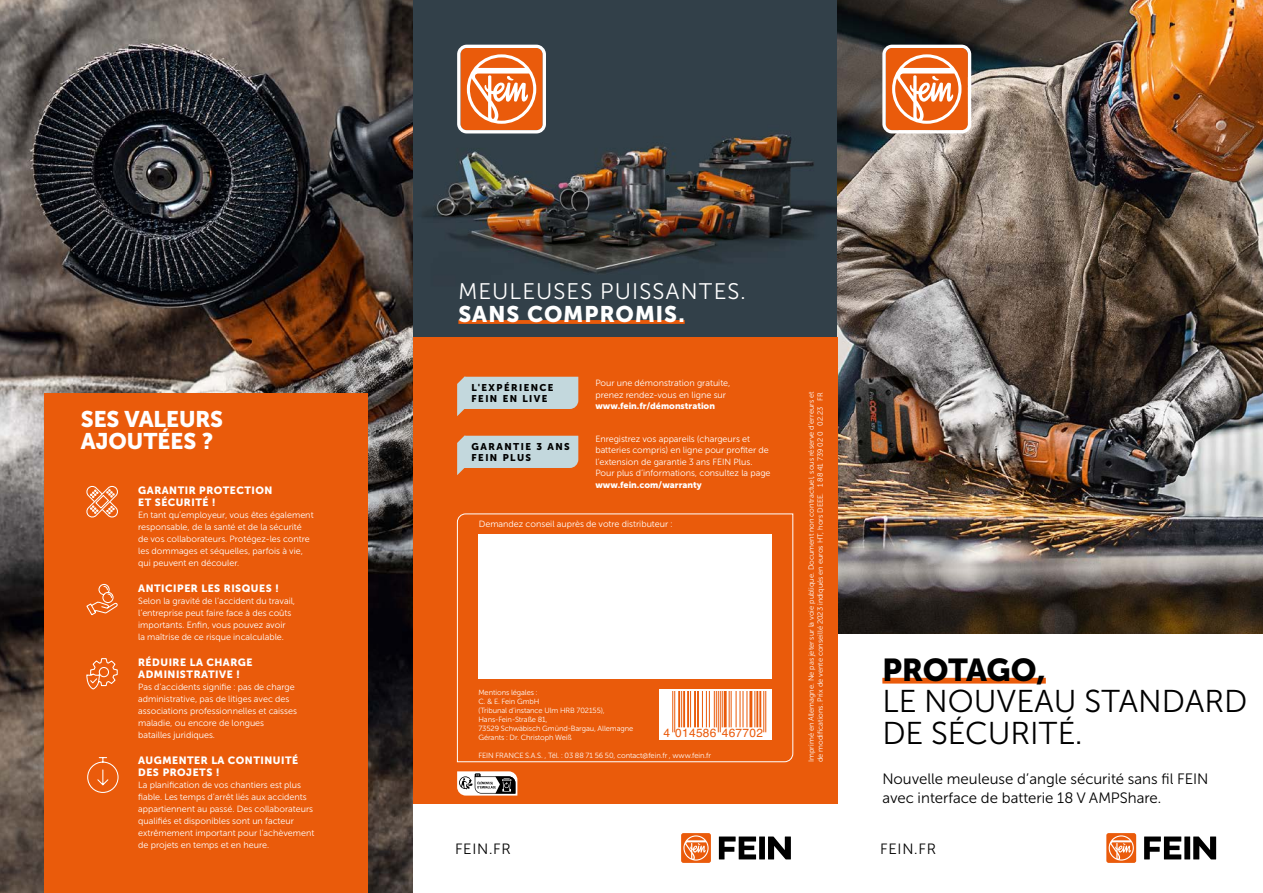
<style>
.page{position:relative;width:1263px;height:893px;background:#fff}
.page>*{position:absolute;margin:0;border:0;box-sizing:border-box;transform-origin:0 0}
.t1{font:300 31.5px/31.5px "FEIN Corporate";color:#000}
.t2{font:700 31.5px "FEIN Corporate";letter-spacing:-.01em;color:#000}
.t3{font:300 22.5px "FEIN Corporate";letter-spacing:.05em;color:#fff}
.t4{font:700 22.5px/22.5px "FEIN Corporate";color:#fff}
.t5{font:700 22.5px "FEIN Corporate";letter-spacing:.05em;color:#fff}
.t6{font:300 15px/19.5px "FEIN Corporate";color:#000}
.t7{font:300 14.85px "FEIN Corporate";letter-spacing:.05em;color:#000}
.t8{font:11.85px "Helvetica";letter-spacing:.025em;color:#ea5b0b}
.t9{font:700 10.5px/12px "FEIN Corporate";letter-spacing:.05em;color:#fff}
.t10{font:700 9.75px/10.5px "FEIN Corporate";letter-spacing:.15em;color:#000}
.t11{font:300 9px/12px "FEIN Corporate";color:#fff}
.t12{font:700 9px "FEIN Corporate";color:#fff}
.t13{font:300 7.5px/9px "FEIN Corporate";letter-spacing:-.01em;color:#fff}
</style>
<div class="page">
<img style="left:412px;top:0;width:426px;height:338px">
<img style="left:838px;top:0;width:425px;height:634px">
<div style="left:412px;top:338px;width:426px;height:466px;background:#ea5b0b"></div>
<img style="left:0;top:0;width:412px;height:893px">
<div style="left:45px;top:393px;width:323px;height:500px;background:#ea5b0b"></div>
<svg style="left:457px;top:45px;width:89px;height:88px"></svg>
<div style="left:681px;top:833px;width:30px;height:30px;background:#ea5b0b;border-radius:2px"></div>
<svg style="left:683px;top:835px;width:26px;height:26px"></svg>
<svg style="left:719px;top:836px;width:37px;height:23px"></svg>
<div style="left:759px;top:836px;width:6px;height:23px;background:#000"></div>
<svg style="left:768px;top:836px;width:23px;height:23px"></svg>
<div style="left:1106px;top:833px;width:30px;height:30px;background:#ea5b0b;border-radius:2px"></div>
<svg style="left:1109px;top:835px;width:25px;height:26px"></svg>
<svg style="left:1144px;top:836px;width:37px;height:23px"></svg>
<div style="left:1184px;top:836px;width:6px;height:23px;background:#000"></div>
<svg style="left:1193px;top:836px;width:23px;height:23px"></svg>
<svg style="left:882px;top:45px;width:89px;height:88px"></svg>
<svg style="left:86px;top:486px;width:32px;height:32px"></svg>
<svg style="left:87px;top:757px;width:32px;height:36px"></svg>
<svg style="left:86px;top:584px;width:32px;height:32px"></svg>
<svg style="left:86px;top:658px;width:32px;height:32px"></svg>
<svg style="left:457px;top:513px;width:336px;height:249px"></svg>
<svg style="left:457px;top:436px;width:121px;height:39px"></svg>
<svg style="left:457px;top:377px;width:121px;height:39px"></svg>
<hr style="left:458px;top:320px;width:227px;height:4px;background:#de590e">
<div style="left:882px;top:678px;width:164px;height:6px;background:#ea5b0b"></div>
<hr style="left:674px;top:692px;width:1px;height:40px;background:#ea5b0b">
<hr style="left:672px;top:692px;width:1px;height:40px;background:#ea5b0b">
<hr style="left:678px;top:692px;width:2px;height:35px;background:#ea5b0b">
<hr style="left:681px;top:692px;width:1px;height:35px;background:#ea5b0b">
<hr style="left:687px;top:692px;width:2px;height:35px;background:#ea5b0b">
<hr style="left:683px;top:692px;width:2px;height:35px;background:#ea5b0b">
<hr style="left:690px;top:692px;width:1px;height:35px;background:#ea5b0b">
<hr style="left:697px;top:692px;width:2px;height:35px;background:#ea5b0b">
<hr style="left:694px;top:692px;width:2px;height:35px;background:#ea5b0b">
<hr style="left:722px;top:692px;width:1px;height:35px;background:#ea5b0b">
<hr style="left:720px;top:692px;width:1px;height:40px;background:#ea5b0b">
<hr style="left:718px;top:692px;width:1px;height:40px;background:#ea5b0b">
<hr style="left:716px;top:692px;width:1px;height:35px;background:#ea5b0b">
<hr style="left:714px;top:692px;width:1px;height:35px;background:#ea5b0b">
<hr style="left:709px;top:692px;width:1px;height:35px;background:#ea5b0b">
<hr style="left:706px;top:692px;width:1px;height:35px;background:#ea5b0b">
<hr style="left:702px;top:692px;width:1px;height:35px;background:#ea5b0b">
<hr style="left:724px;top:692px;width:3px;height:35px;background:#ea5b0b">
<hr style="left:746px;top:692px;width:1px;height:35px;background:#ea5b0b">
<hr style="left:742px;top:692px;width:1px;height:35px;background:#ea5b0b">
<hr style="left:740px;top:692px;width:1px;height:35px;background:#ea5b0b">
<hr style="left:736px;top:692px;width:1px;height:35px;background:#ea5b0b">
<hr style="left:731px;top:692px;width:1px;height:35px;background:#ea5b0b">
<hr style="left:729px;top:692px;width:1px;height:35px;background:#ea5b0b">
<hr style="left:749px;top:692px;width:3px;height:35px;background:#ea5b0b">
<hr style="left:754px;top:692px;width:1px;height:35px;background:#ea5b0b">
<hr style="left:759px;top:692px;width:2px;height:35px;background:#ea5b0b">
<hr style="left:756px;top:692px;width:2px;height:35px;background:#ea5b0b">
<hr style="left:765px;top:692px;width:1px;height:40px;background:#ea5b0b">
<hr style="left:763px;top:692px;width:1px;height:40px;background:#ea5b0b">
<svg style="left:457px;top:771px;width:60px;height:25px"></svg>
<h2 class="t4" style="left:81px;top:408px;width:144px">SES VALEURS<br>AJOUTÉES ?</h2>
<p class="t9" style="left:138px;top:484px;width:136px">GARANTIR PROTECTION<br>ET SÉCURITÉ !</p>
<p class="t11" style="left:138px;top:509px;width:177px">En tant qu’employeur, vous êtes également responsable, de la santé et de la sécurité de vos collaborateurs. Protégez-les contre les dommages et séquelles, parfois à vie, qui peuvent en découler.</p>
<p class="t9" style="left:138px;top:582px;width:142px">ANTICIPER LES RISQUES !</p>
<p class="t11" style="left:138px;top:595px;width:159px">Selon la gravité de l’accident du travail, l’entreprise peut faire face à des coûts importants. Enfin, vous pouvez avoir<br>la maîtrise de ce risque incalculable.</p>
<p class="t9" style="left:138px;top:656px;width:116px">RÉDUIRE LA CHARGE<br>ADMINISTRATIVE !</p>
<p class="t11" style="left:138px;top:681px;width:160px">Pas d’accidents signifie : pas de charge administrative, pas de litiges avec des associations professionnelles et caisses maladie, ou encore de longues batailles juridiques.</p>
<p class="t9" style="left:138px;top:755px;width:162px">AUGMENTER LA CONTINUITÉ<br>DES PROJETS !</p>
<p class="t11" style="left:138px;top:779px;width:178px">La planification de vos chantiers est plus fiable. Les temps d’arrêt liés aux accidents appartiennent au passé. Des collaborateurs qualifiés et disponibles sont un facteur extrêmement important pour l’achèvement de projets en temps et en heure.</p>
<h2 class="t3" style="left:458px;top:280px;width:289px">MEULEUSES PUISSANTES.</h2>
<h2 class="t5" style="left:458px;top:301px;width:228px">SANS COMPROMIS.</h2>
<p class="t10" style="left:472px;top:383px;width:83px">L'EXPÉRIENCE<br>FEIN EN LIVE</p>
<p class="t10" style="left:472px;top:442px;width:100px">GARANTIE 3 ANS<br>FEIN PLUS</p>
<p class="t11" style="left:595px;top:377px;width:137px;line-height:11.6px">Pour une démonstration gratuite, prenez rendez-vous en ligne sur</p>
<p class="t12" style="left:595px;top:401px;width:121px">www.fein.fr/démonstration</p>
<p class="t11" style="left:595px;top:433px;width:177px;line-height:11.6px">Enregistrez vos appareils (chargeurs et batteries compris) en ligne pour profiter de l’extension de garantie 3 ans FEIN Plus.<br>Pour plus d’informations, consultez la page</p>
<p class="t12" style="left:595px;top:480px;width:108px">www.fein.com/warranty</p>
<p class="t11" style="left:479px;top:518px;width:195px">Demandez conseil auprès de votre distributeur :</p>
<p class="t13" style="left:478px;top:688px;width:156px">Mentions légales :<br>C. &amp; E. Fein GmbH<br>(Tribunal d’instance Ulm HRB 702155),<br>Hans-Fein-Straße 81,<br>73529 Schwäbisch Gmünd-Bargau, Allemagne<br>Gérants : Dr. Christoph Weiß</p>
<p class="t13" style="left:478px;top:751px;width:234px">FEIN FRANCE S.A.S. , Tél. : 03 88 71 56 50, contact@fein.fr , www.fein.fr</p>
<h3 class="t8" style="left:663px;top:724px;width:101px">4 014586 467702</h3>
<p class="t13" style="left:807px;top:762px;width:372px;rotate:-90deg">Imprimé en Allemagne. Ne pas jeter sur la voie publique. Document non contractuel, sous réserve d'erreurs et de modifications. Prix de vente conseillé 2023 indiqués en euros HT, hors DEEE. 1 88 41 739 02 0 02.23 FR</p>
<h1 class="t2" style="left:882px;top:652px;width:165px">PROTAGO,</h1>
<h1 class="t1" style="left:882px;top:686px;width:366px">LE NOUVEAU STANDARD<br>DE SÉCURITÉ.</h1>
<h3 class="t6" style="left:882px;top:769px;width:328px">Nouvelle meuleuse d’angle sécurité sans fil FEIN avec interface de batterie 18 V AMPShare.</h3>
<h3 class="t7" style="left:455px;top:840px;width:57px">FEIN.FR</h3>
<h3 class="t7" style="left:880px;top:840px;width:57px">FEIN.FR</h3>
</div>
